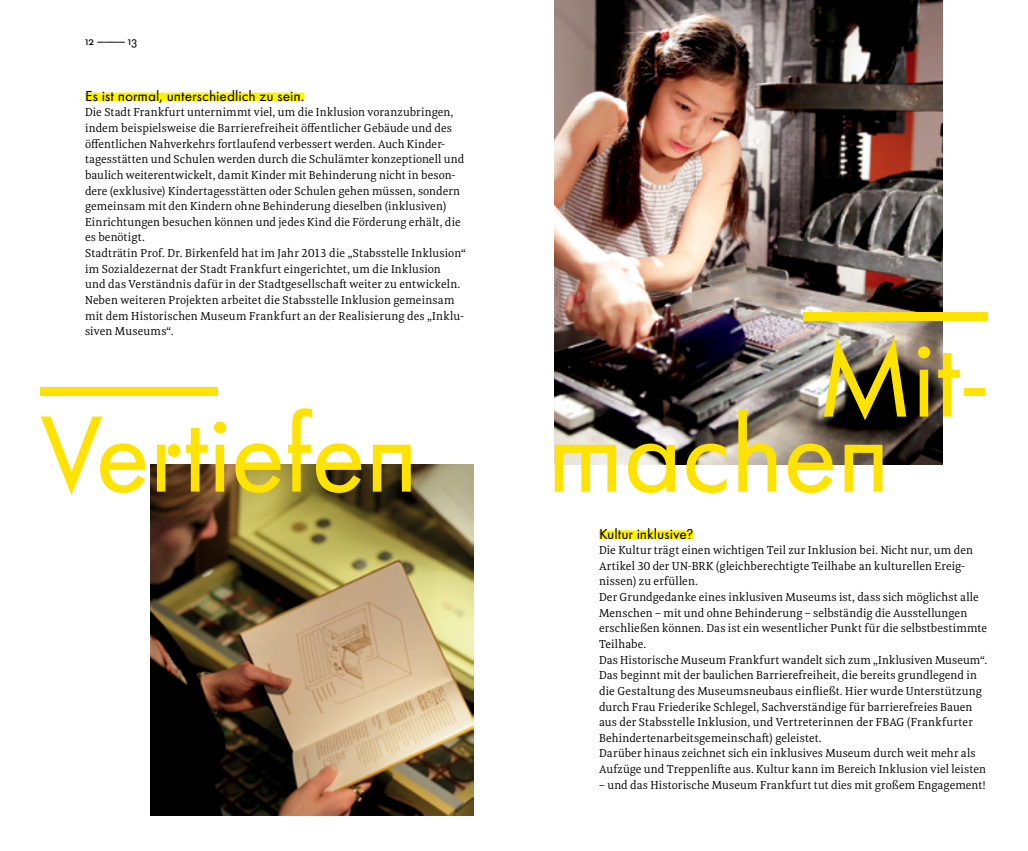
<style>
.page{position:relative;width:1028px;height:851px;background:#fff}
.page>*{position:absolute;margin:0;border:0;box-sizing:border-box;transform-origin:0 0}
.t1{font:112.5px "Futura HMF";letter-spacing:-.02em;color:#ffe300}
.t2{font:15px "Futura HMF";color:#000}
.t3{font:12.5px "Futura HMF";color:#000}
.t4{font:11.88px/15.6px "Meret Pro";letter-spacing:.01em;color:#000}
</style>
<div class="page">
<img style="left:151px;top:464px;width:322px;height:351px">
<img style="left:555px;top:0;width:388px;height:464px">
<div style="left:599px;top:530px;width:94px;height:9px;background:#fff200"></div>
<div style="left:85px;top:93px;width:219px;height:8px;background:#fff200"></div>
<p class="t3" style="left:98px;top:33px;width:29px">————</p>
<p class="t2" style="left:85px;top:87px;width:221px">Es ist normal, unterschiedlich zu sein.</p>
<p class="t4" style="left:85px;top:104px;width:382px">Die Stadt Frankfurt unternimmt viel, um die Inklusion voranzubringen, indem beispielsweise die Barrierefreiheit öffentlicher Gebäude und des öffentlichen Nahverkehrs fortlaufend verbessert werden. Auch Kinder&shy;tagesstätten und Schulen werden durch die Schulämter konzeptionell und baulich weiterentwickelt, damit Kinder mit Behinderung nicht in beson&shy;dere (exklusive) Kindertagesstätten oder Schulen gehen müssen, sondern gemeinsam mit den Kindern ohne Behinderung dieselben (inklusiven)<br>Einrichtungen besuchen können und jedes Kind die Förderung erhält, die es benötigt.<br>Stadträtin Prof. Dr. Birkenfeld hat im Jahr 2013 die „Stabsstelle Inklusion“ im Sozialdezernat der Stadt Frankfurt eingerichtet, um die Inklusion<br>und das Verständnis dafür in der Stadtgesellschaft weiter zu entwickeln.<br>Neben weiteren Projekten arbeitet die Stabsstelle Inklusion gemeinsam mit dem Historischen Museum Frankfurt an der Realisierung des „Inklu&shy;siven Museums“.</p>
<h1 class="t1" style="left:41px;top:310px;width:179px">———</h1>
<h1 class="t1" style="left:41px;top:385px;width:380px">Vertiefen</h1>
<h1 class="t1" style="left:803px;top:235px;width:185px">———</h1>
<h1 class="t1" style="left:817px;top:310px;width:166px">Mit-</h1>
<h1 class="t1" style="left:546px;top:385px;width:346px">machen</h1>
<p class="t2" style="left:599px;top:524px;width:96px">Kultur inklusive?</p>
<p class="t4" style="left:599px;top:542px;width:390px">Die Kultur trägt einen wichtigen Teil zur Inklusion bei. Nicht nur, um den Artikel 30 der UN-BRK (gleichberechtigte Teilhabe an kulturellen Ereig&shy;nissen) zu erfüllen.<br>Der Grundgedanke eines inklusiven Museums ist, dass sich möglichst alle Menschen – mit und ohne Behinderung – selbständig die Ausstellungen erschließen können. Das ist ein wesentlicher Punkt für die selbstbestimmte Teilhabe.<br>Das Historische Museum Frankfurt wandelt sich zum „Inklusiven Museum“.<br>Das beginnt mit der baulichen Barrierefreiheit, die bereits grundlegend in die Gestaltung des Museumsneubaus einfließt. Hier wurde Unterstützung durch Frau Friederike Schlegel, Sachverständige für barrierefreies Bauen aus der Stabsstelle Inklusion, und Vertreterinnen der FBAG (Frankfurter Behindertenarbeitsgemeinschaft) geleistet.<br>Darüber hinaus zeichnet sich ein inklusives Museum durch weit mehr als Aufzüge und Treppenlifte aus. Kultur kann im Bereich Inklusion viel leisten</p>
<p class="t4" style="left:599px;top:776px;width:388px">– und das Historische Museum Frankfurt tut dies mit großem Engagement!</p>
</div>
